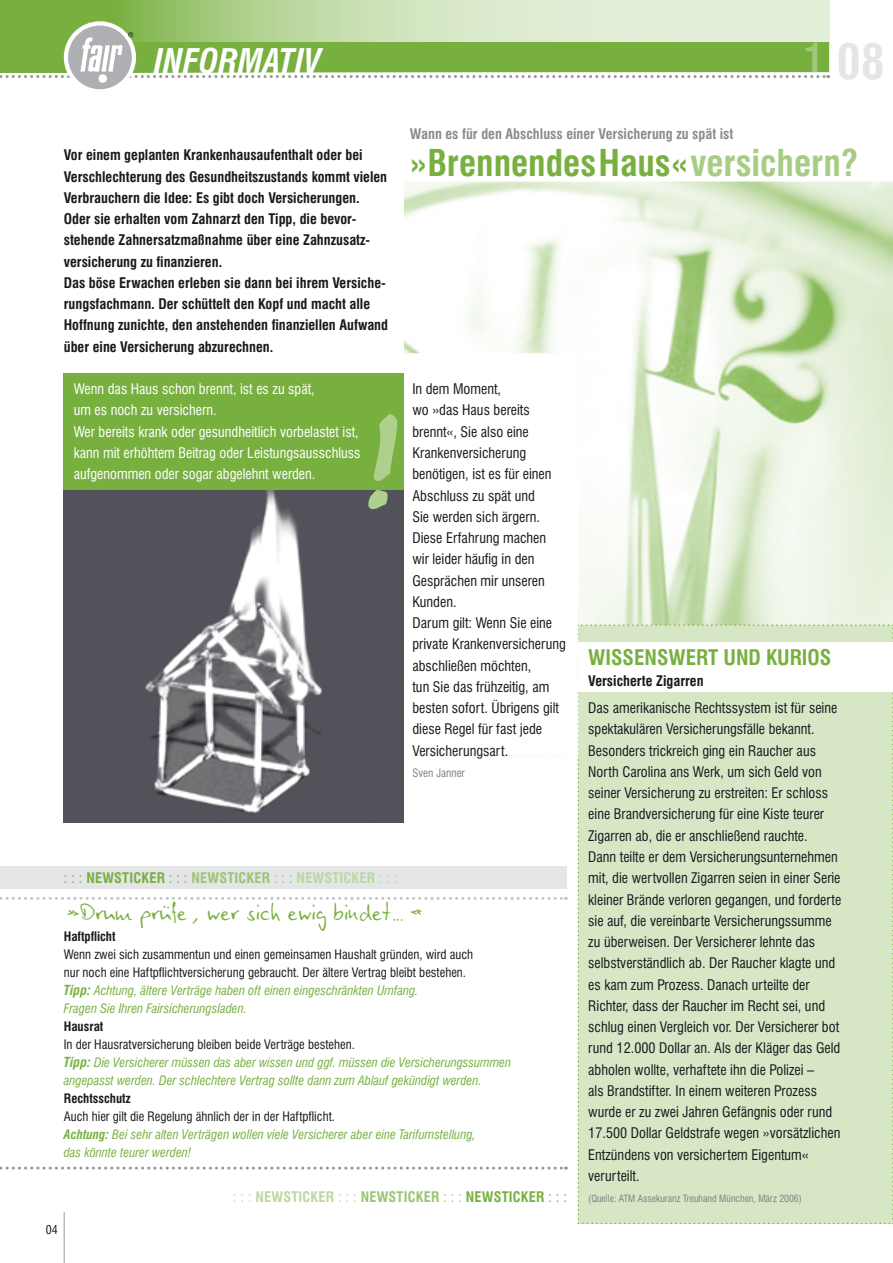
<style>
.page{position:relative;width:893px;height:1263px;background:#fff}
.page>*{position:absolute;margin:0;border:0;box-sizing:border-box;transform-origin:0 0}
.t1{font:700 condensed 48px "Swiss 721 BT";color:#e3e5e6}
.t2{font:700 condensed 36px "Swiss 721 BT";color:#78b040}
.t3{font:italic 700 condensed 33px "Swiss 721 BT";color:#fff}
.t4{font:27px "Ego LT";color:#78b040}
.t5{font:700 condensed 21px "Swiss 721 BT";color:#78b040}
.t6{font:condensed 14.25px/21.3px "Swiss 721 BT";color:#191a1e}
.t7{font:700 condensed 14.25px/21.3px "Swiss 721 BT";color:#191a1e}
.t8{font:condensed 14.25px/21.3px "Swiss 721 BT";color:#fff}
.t9{font:700 condensed 14.25px "Swiss 721 BT";color:#8c8b90}
.t10{font:700 condensed 14.25px "Swiss 721 BT";letter-spacing:.015em;color:#bcd8a0}
.t11{font:700 condensed 14.25px "Swiss 721 BT";letter-spacing:.015em;color:#78b040}
.t12{font:italic condensed 12.75px/18px "Swiss 721 BT";color:#78b040}
.t13{font:condensed 12.75px/18px "Swiss 721 BT";color:#191a1e}
.t14{font:700 condensed 12.75px "Swiss 721 BT";color:#191a1e}
.t15{font:condensed 12px "Swiss 721 BT";color:#191a1e}
.t16{font:condensed 11.25px "Swiss 721 BT";color:#807f84}
.t17{font:condensed 9.75px "Swiss 721 BT";color:#807f84}
.s1{font-size:39px;color:#a1c879}
.s2{color:#a7cc83}
.s3{font-weight:400}
.s4{color:#9ac470}
.s5{font-weight:400;color:#9ac470}
.s6{color:#bcd8a0}
.s7{font-weight:400;color:#bcd8a0}
.s8{font-weight:700;font-style:italic;font-size:13.5px;color:#78b040}
.s9{font-style:italic;color:#78b040}
.s10{font-style:normal;color:#191a1e}
.s11{font-weight:700;font-size:13.5px}
.s12{font-weight:700}
.s13{color:#78b040}
.s14{font-weight:400;color:#78b040}
</style>
<div class="page">
<img style="left:404px;top:182px;width:489px;height:442px">
<img style="left:63px;top:599px;width:1px;height:157px">
<svg style="left:0;top:0;width:829px;height:32px;background:#c0daa6"></svg>
<svg style="left:64px;top:21px;width:72px;height:73px"></svg>
<div style="left:68px;top:26px;width:64px;height:63px;background:#aeafb3;border-radius:50%"></div>
<div style="left:99px;top:74px;width:8px;height:9px;background:#fff;border-radius:50%"></div>
<svg style="left:0;top:32px;width:829px;height:46px;background:#9ac174"></svg>
<hr style="left:64px;top:1212px;width:1px;height:51px;background:#97979b">
<div style="left:0;top:866px;width:567px;height:23px;background:#e3e5e6"></div>
<svg style="left:0;top:897px;width:566px;height:3px"></svg>
<svg style="left:0;top:1166px;width:566px;height:3px"></svg>
<img style="left:404px;top:353px;width:174px;height:251px">
<img style="left:404px;top:604px;width:174px;height:152px">
<div style="left:578px;top:624px;width:315px;height:600px;background:#d7e7c6"></div>
<div style="left:64px;top:373px;width:340px;height:121px;background:#78b040"></div>
<img style="left:64px;top:490px;width:340px;height:333px">
<svg style="left:366px;top:414px;width:32px;height:96px"></svg>
<div style="left:578px;top:642px;width:315px;height:50px;background:#fff"></div>
<h3 class="t3" style="left:154px;top:42px;width:169px">INFORMATIV</h3>
<p class="t7" style="left:64px;top:144px;width:326px">Vor einem geplanten Krankenhausaufenthalt oder bei Verschlechterung des Gesundheitszustands kommt vielen Verbrauchern die Idee: Es gibt doch Versicherungen.<br>Oder sie erhalten vom Zahnarzt den Tipp, die bevor&shy;stehende Zahnersatzmaßnahme über eine Zahnzusatz&shy;versicherung zu finanzieren.<br>Das böse Erwachen erleben sie dann bei ihrem Versiche&shy;rungsfachmann. Der schüttelt den Kopf und macht alle Hoffnung zunichte, den anstehenden finanziellen Aufwand über eine Versicherung abzurechnen.</p>
<h1 class="t1" style="left:804px;top:33px;width:82px"><span class="s1">1</span> 08</h1>
<p class="t9" style="left:410px;top:125px;width:325px">Wann es für den Abschluss einer Versicherung zu spät ist</p>
<h2 class="t2" style="left:410px;top:141px;width:450px">»Brennendes Haus«<span class="s2">versichern?</span></h2>
<p class="t8" style="left:74px;top:378px;width:288px">Wenn das Haus schon brennt, ist es zu spät,<br>um es noch zu versichern.<br>Wer bereits krank oder gesundheitlich vorbelastet ist, kann mit erhöhtem Beitrag oder Leistungsausschluss aufgenommen oder sogar abgelehnt werden.</p>
<p class="t6" style="left:412px;top:378px;width:155px">In dem Moment,<br>wo »das Haus bereits brennt«, Sie also eine<br>Krankenversicherung benötigen, ist es für einen<br>Abschluss zu spät und<br>Sie werden sich ärgern.<br>Diese Erfahrung machen wir leider häufig in den<br>Gesprächen mir unseren<br>Kunden.<br>Darum gilt: Wenn Sie eine private Krankenversicherung abschließen möchten,<br>tun Sie das frühzeitig, am besten sofort. Übrigens gilt diese Regel für fast jede<br>Versicherungsart.</p>
<p class="t16" style="left:412px;top:766px;width:54px">Sven Janner</p>
<p class="t11" style="left:64px;top:869px;width:335px"><span class="s3">: : :</span> NEWSTICKER <span class="s3">: : :</span> <span class="s4">NEWSTICKER</span> <span class="s5">: : :</span> <span class="s6">NEWSTICKER</span> <span class="s7">: : :</span></p>
<h3 class="t4" style="left:64px;top:894px;width:360px">»Drum prüfe, wer sich ewig bindet…«</h3>
<p class="t14" style="left:64px;top:928px;width:53px">Haftpflicht</p>
<p class="t13" style="left:64px;top:945px;width:411px">Wenn zwei sich zusammentun und einen gemeinsamen Haushalt gründen, wird auch nur noch eine Haftpflichtversicherung gebraucht. Der ältere Vertrag bleibt bestehen.<br><span class="s8">Tipp:</span> <span class="s9">Achtung, ältere Verträge haben oft einen eingeschränkten Umfang.<br>Fragen Sie Ihren Fairsicherungsladen.</span></p>
<p class="t14" style="left:64px;top:1018px;width:41px">Hausrat</p>
<p class="t12" style="left:64px;top:1035px;width:449px"><span class="s10">In der Hausratversicherung bleiben beide Verträge bestehen.<br></span><span class="s11">Tipp:</span> Die Versicherer müssen das aber wissen und ggf. müssen die Versicherungssummen angepasst werden. Der schlechtere Vertrag sollte dann zum Ablauf gekündigt werden.</p>
<p class="t14" style="left:64px;top:1090px;width:68px">Rechtsschutz</p>
<p class="t12" style="left:64px;top:1107px;width:413px"><span class="s10">Auch hier gilt die Regelung ähnlich der in der Haftpflicht.<br></span><span class="s12">Achtung:</span> Bei sehr alten Verträgen wollen viele Versicherer aber eine Tarifumstellung, das könnte teurer werden!</p>
<p class="t15" style="left:46px;top:1222px;width:13px">04</p>
<p class="t10" style="left:233px;top:1188px;width:335px"><span class="s3">: : :</span> NEWSTICKER <span class="s3">: : :</span> <span class="s4">NEWSTICKER</span> <span class="s5">: : :</span> <span class="s13">NEWSTICKER</span> <span class="s14">: : :</span></p>
<h3 class="t5" style="left:588px;top:644px;width:244px">WISSENSWERT UND KURIOS</h3>
<p class="t7" style="left:588px;top:670px;width:117px">Versicherte Zigarren</p>
<p class="t6" style="left:588px;top:697px;width:255px">Das amerikanische Rechtssystem ist für seine spektakulären Versicherungsfälle bekannt.<br>Besonders trickreich ging ein Raucher aus North Carolina ans Werk, um sich Geld von seiner Versicherung zu erstreiten: Er schloss eine Brandversicherung für eine Kiste teurer Zigarren ab, die er anschließend rauchte.<br>Dann teilte er dem Versicherungsunternehmen mit, die wertvollen Zigarren seien in einer Serie kleiner Brände verloren gegangen, und forderte sie auf, die vereinbarte Versicherungssumme zu überweisen. Der Versicherer lehnte das selbstverständlich ab. Der Raucher klagte und es kam zum Prozess. Danach urteilte der Richter, dass der Raucher im Recht sei, und schlug einen Vergleich vor. Der Versicherer bot rund 12.000 Dollar an. Als der Kläger das Geld abholen wollte, verhaftete ihn die Polizei –<br>als Brandstifter. In einem weiteren Prozess wurde er zu zwei Jahren Gefängnis oder rund 17.500 Dollar Geldstrafe wegen »vorsätzlichen Entzündens von versichertem Eigentum« verurteilt.</p>
<p class="t17" style="left:588px;top:1193px;width:215px">(Quelle: ATM Assekuranz Treuhand München, März 2006)</p>
</div>
